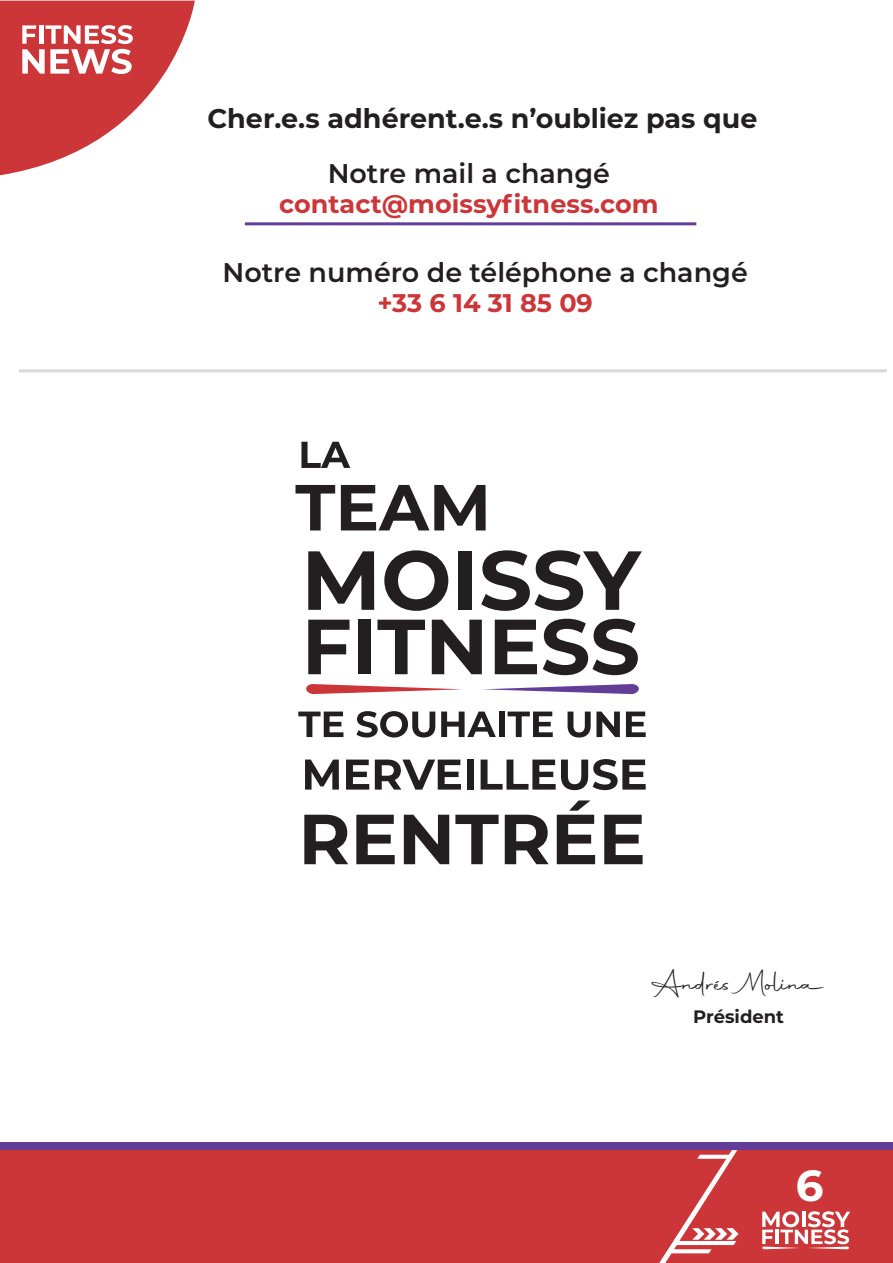
<style>
.page{position:relative;width:893px;height:1263px;background:#fff}
.page>*{position:absolute;margin:0;border:0;box-sizing:border-box;transform-origin:0 0}
.t1{font:700 43.5px "Montserrat";color:#fff}
.t2{font:30px "Autography";color:#231f20}
.t3{font:600 27px "Montserrat";color:#231f20}
.t4{font:700 27px "Montserrat";color:#231f20}
.t5{font:700 25.5px "Montserrat";color:#cd3639}
.t6{font:700 18px "Montserrat";color:#231f20}
</style>
<div class="page">
<hr style="left:19px;top:369px;width:868px;height:3px;background:#d7d9d8">
<hr style="left:245px;top:222px;width:451px;height:3px;background:#623e99">
<svg style="left:308px;top:551px;width:66px;height:59px"></svg>
<svg style="left:384px;top:550px;width:64px;height:61px"></svg>
<div style="left:458px;top:551px;width:14px;height:59px;background:#231f20"></div>
<svg style="left:481px;top:550px;width:161px;height:61px"></svg>
<svg style="left:308px;top:620px;width:41px;height:54px"></svg>
<div style="left:358px;top:620px;width:13px;height:54px;background:#231f20"></div>
<svg style="left:377px;top:620px;width:48px;height:54px"></svg>
<svg style="left:432px;top:620px;width:50px;height:54px"></svg>
<svg style="left:495px;top:620px;width:42px;height:54px"></svg>
<svg style="left:543px;top:619px;width:95px;height:56px"></svg>
<svg style="left:483px;top:684px;width:156px;height:10px"></svg>
<svg style="left:306px;top:684px;width:156px;height:10px"></svg>
<svg style="left:304px;top:815px;width:44px;height:49px"></svg>
<svg style="left:356px;top:815px;width:39px;height:49px"></svg>
<svg style="left:404px;top:815px;width:45px;height:49px"></svg>
<svg style="left:455px;top:815px;width:44px;height:49px"></svg>
<svg style="left:505px;top:815px;width:44px;height:49px"></svg>
<svg style="left:557px;top:800px;width:38px;height:64px"></svg>
<svg style="left:604px;top:815px;width:39px;height:49px"></svg>
<svg style="left:301px;top:442px;width:49px;height:26px"></svg>
<svg style="left:295px;top:485px;width:40px;height:45px"></svg>
<svg style="left:341px;top:485px;width:145px;height:45px"></svg>
<svg style="left:298px;top:711px;width:45px;height:26px"></svg>
<svg style="left:356px;top:711px;width:79px;height:26px"></svg>
<svg style="left:441px;top:711px;width:55px;height:26px"></svg>
<div style="left:499px;top:711px;width:5px;height:26px;background:#231f20"></div>
<svg style="left:508px;top:711px;width:45px;height:26px"></svg>
<svg style="left:568px;top:711px;width:52px;height:26px"></svg>
<svg style="left:626px;top:711px;width:20px;height:26px"></svg>
<svg style="left:305px;top:759px;width:34px;height:31px"></svg>
<svg style="left:346px;top:759px;width:23px;height:31px"></svg>
<svg style="left:375px;top:759px;width:86px;height:31px"></svg>
<div style="left:466px;top:759px;width:7px;height:31px;background:#231f20"></div>
<svg style="left:481px;top:759px;width:165px;height:31px"></svg>
<div style="left:0;top:1142px;width:893px;height:21px;background:#623e99"></div>
<div style="left:0;top:1150px;width:893px;height:113px;background:#cd3639"></div>
<svg style="left:659px;top:1150px;width:80px;height:113px"></svg>
<svg style="left:762px;top:1211px;width:88px;height:38px"></svg>
<svg style="left:0;top:1px;width:195px;height:174px"></svg>
<p class="t4" style="left:207px;top:99px;width:551px">Cher.e.s adhérent.e.s n’oubliez pas que</p>
<p class="t3" style="left:328px;top:155px;width:284px">Notre mail a changé</p>
<p class="t5" style="left:279px;top:186px;width:381px">contact@moissyfitness.com</p>
<p class="t3" style="left:223px;top:254px;width:527px">Notre numéro de téléphone a changé</p>
<p class="t5" style="left:377px;top:285px;width:217px">+33 6 14 31 85 09</p>
<p class="t2" style="left:652px;top:964px;width:175px">Andrés Molina</p>
<p class="t6" style="left:693px;top:1003px;width:93px">Président</p>
<h1 class="t1" style="left:796px;top:1154px;width:29px">6</h1>
</div>
